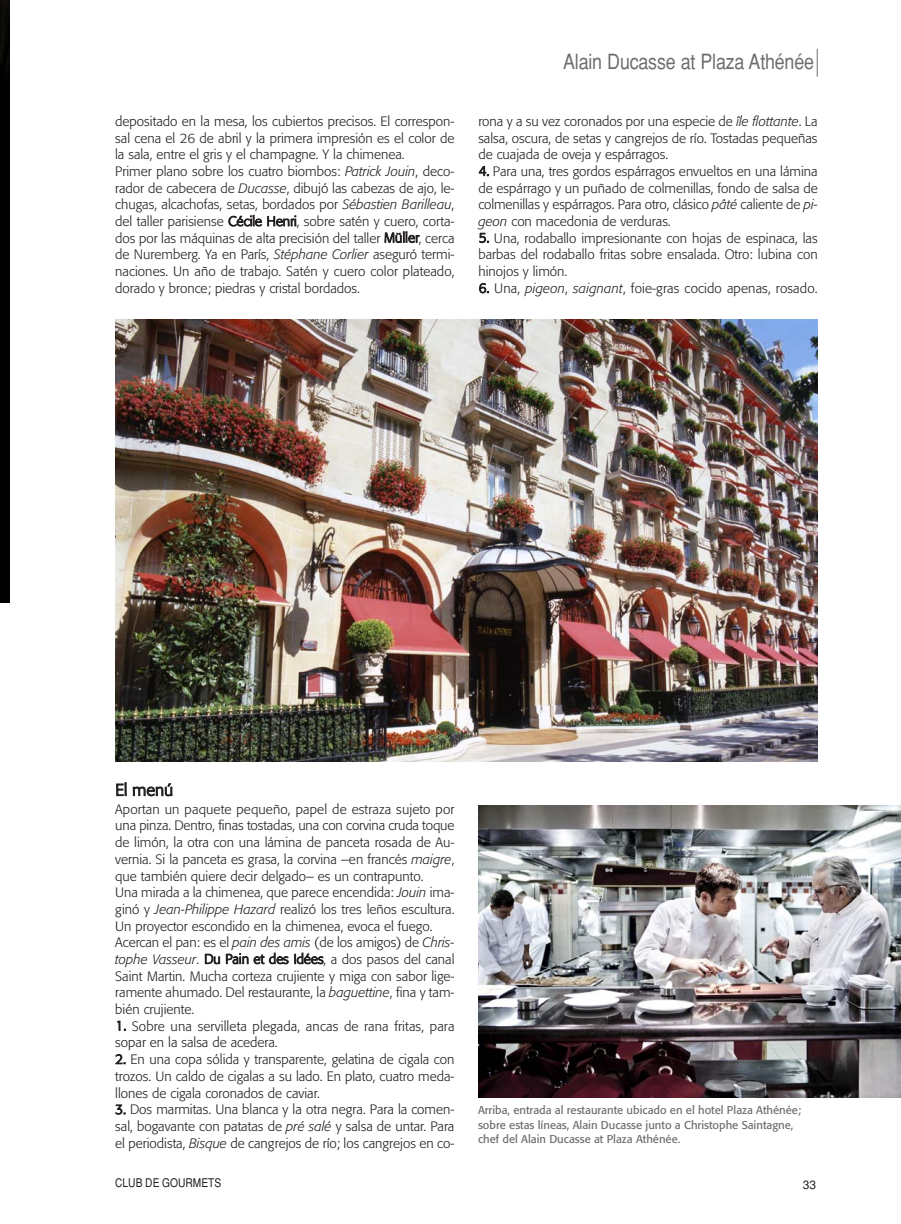
<style>
.page{position:relative;width:901px;height:1224px;background:#fff}
.page>*{position:absolute;margin:0;border:0;box-sizing:border-box;transform-origin:0 0}
.t1{font:21px "Helvetica";letter-spacing:-.01em;color:#6c6d70;scale:.85 1}
.t2{font:300 16.5px "Formata";letter-spacing:.005em;color:#231f20}
.t3{font:300 13.5px/16.6px "Formata";color:#231f20;text-align:justify}
.t4{font:12px "Helvetica";color:#231f20;scale:.85 1}
.t5{font:12px "Helvetica";color:#231f20}
.t6{font:11.25px/14.1px "Formata";color:#6c6d70}
.s1{font-style:italic}
</style>
<div class="page">
<img style="left:0;top:0;width:900px;height:1098px">
<p class="t3" style="left:115px;top:114px;width:340px;text-align:left">depositado en la mesa, los cubiertos precisos. El correspon&shy;sal cena el 26 de abril y la primera impresión es el color de la sala, entre el gris y el champagne. Y la chimenea.<br>Primer plano sobre los cuatro biombos: <span class="s1">Patrick Jouin</span>, deco&shy;rador de cabecera de <span class="s1">Ducasse</span>, dibujó las cabezas de ajo, le&shy;chugas, alcachofas, setas, bordados por <span class="s1">Sébastien Barilleau</span>, del taller parisiense Cécile Henri, sobre satén y cuero, corta&shy;dos por las máquinas de alta precisión del taller Müller, cerca de Nuremberg. Ya en París, <span class="s1">Stéphane Corlier</span> aseguró termi&shy;naciones. Un año de trabajo. Satén y cuero color plateado, dorado y bronce; piedras y cristal bordados.</p>
<h1 class="t1" style="left:563px;top:50px;width:296px">Alain Ducasse at Plaza Athénée</h1>
<p class="t3" style="left:478px;top:114px;width:340px">rona y a su vez coronados por una especie de <span class="s1">île flottante</span>. La salsa, oscura, de setas y cangrejos de río. Tostadas pequeñas de cuajada de oveja y espárragos.</p>
<p class="t3" style="left:478px;top:164px;width:340px">4. Para una, tres gordos espárragos envueltos en una lámina de espárrago y un puñado de colmenillas, fondo de salsa de colmenillas y espárragos. Para otro, clásico <span class="s1">pâté</span> caliente de <span class="s1">pi&shy;geon</span> con macedonia de verduras.</p>
<p class="t3" style="left:478px;top:231px;width:340px">5. Una, rodaballo impresionante con hojas de espinaca, las barbas del rodaballo fritas sobre ensalada. Otro: lubina con hinojos y limón.</p>
<p class="t3" style="left:478px;top:281px;width:340px">6. Una, <span class="s1">pigeon</span>, <span class="s1">saignant</span>, foie-gras cocido apenas, rosado.</p>
<p class="t2" style="left:115px;top:783px;width:59px">El menú</p>
<p class="t3" style="left:115px;top:802px;width:340px;text-align:left">Aportan un paquete pequeño, papel de estraza sujeto por una pinza. Dentro, finas tostadas, una con corvina cruda toque de limón, la otra con una lámina de panceta rosada de Au&shy;vernia. Si la panceta es grasa, la corvina –en francés <span class="s1">maigre</span>, que también quiere decir delgado– es un contrapunto.<br>Una mirada a la chimenea, que parece encendida: <span class="s1">Jouin</span> ima&shy;ginó y <span class="s1">Jean-Philippe Hazard</span> realizó los tres leños escultura.<br>Un proyector escondido en la chimenea, evoca el fuego.<br>Acercan el pan: es el <span class="s1">pain des amis</span> (de los amigos) de <span class="s1">Chris&shy;tophe Vasseur</span>. Du Pain et des Idées, a dos pasos del canal Saint Martin. Mucha corteza crujiente y miga con sabor lige&shy;ramente ahumado. Del restaurante, la <span class="s1">baguettine</span>, fina y tam&shy;bién crujiente.</p>
<p class="t3" style="left:115px;top:1019px;width:340px">1. Sobre una servilleta plegada, ancas de rana fritas, para sopar en la salsa de acedera.</p>
<p class="t3" style="left:115px;top:1052px;width:340px">2. En una copa sólida y transparente, gelatina de cigala con trozos. Un caldo de cigalas a su lado. En plato, cuatro meda&shy;llones de cigala coronados de caviar.</p>
<p class="t3" style="left:115px;top:1102px;width:340px">3. Dos marmitas. Una blanca y la otra negra. Para la comen&shy;sal, bogavante con patatas de <span class="s1">pré salé</span> y salsa de untar. Para el periodista, <span class="s1">Bisque</span> de cangrejos de río; los cangrejos en co-</p>
<p class="t4" style="left:115px;top:1176px;width:126px">CLUB DE GOURMETS</p>
<p class="t6" style="left:478px;top:1104px;width:324px">Arriba, entrada al restaurante ubicado en el hotel Plaza Athénée; sobre estas líneas, Alain Ducasse junto a Christophe Saintagne, chef del Alain Ducasse at Plaza Athénée.</p>
<p class="t5" style="left:802px;top:1177px;width:15px">33</p>
</div>
